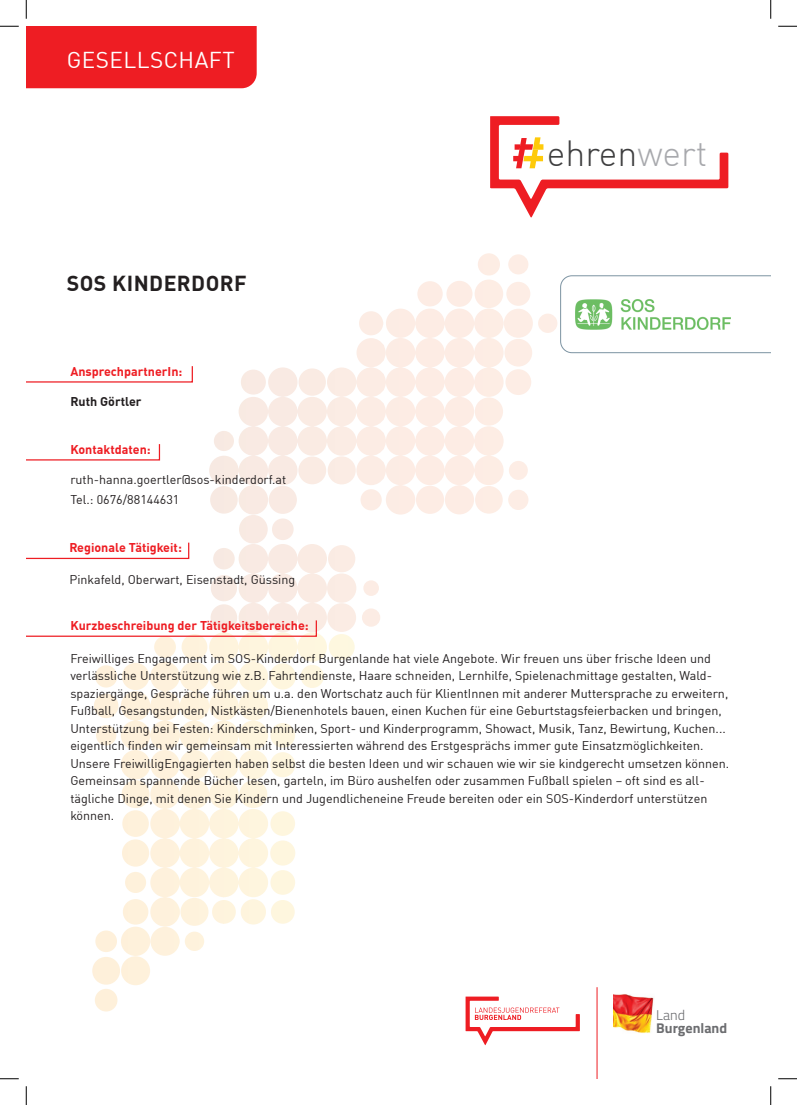
<style>
.page{position:relative;width:797px;height:1105px;background:#fff}
.page>*{position:absolute;margin:0;border:0;box-sizing:border-box;transform-origin:0 0}
.t1{font:300 35.62px "DIN Offc";color:#3e3e3f}
.t2{font:22.5px "DIN Offc";letter-spacing:.02em;color:#fff}
.t3{font:700 21.25px "DIN Offc";letter-spacing:.02em;color:#231f20}
.t4{font:700 14.12px "Titillium";color:#6c6d70}
.t5{font:300 14.12px "Titillium";color:#6c6d70}
.t6{font:12.5px/17.5px "DIN Offc";color:#231f20}
.t7{font:700 12.5px "DIN Offc";color:#ee1d23}
.t8{font:700 12.5px "DIN Offc";color:#231f20}
.s1{color:#a8a9ad}
</style>
<div class="page">
<hr style="left:597px;top:987px;width:1px;height:92px;background:#ee1d23">
<svg style="left:465px;top:996px;width:115px;height:49px"></svg>
<img style="left:613px;top:994px;width:41px;height:39px">
<img style="left:94px;top:637px;width:85px;height:290px">
<img style="left:179px;top:637px;width:45px;height:314px">
<img style="left:223px;top:637px;width:87px;height:260px">
<img style="left:310px;top:633px;width:45px;height:55px">
<img style="left:209px;top:338px;width:174px;height:177px">
<img style="left:383px;top:253px;width:174px;height:232px">
<img style="left:359px;top:311px;width:24px;height:24px;border-radius:12px">
<svg style="left:560px;top:276px;width:210px;height:77px"></svg>
<svg style="left:490px;top:116px;width:238px;height:102px"></svg>
<svg style="left:26px;top:366px;width:167px;height:17px"></svg>
<svg style="left:26px;top:444px;width:135px;height:17px"></svg>
<svg style="left:26px;top:619px;width:291px;height:18px"></svg>
<svg style="left:26px;top:542px;width:164px;height:18px"></svg>
<img style="left:576px;top:300px;width:154px;height:30px">
<div style="left:26px;top:26px;width:231px;height:62px;background:#ee1d23"></div>
<svg style="left:0;top:25px;width:19px;height:2px"></svg>
<svg style="left:778px;top:25px;width:19px;height:2px"></svg>
<svg style="left:0;top:1078px;width:19px;height:1px"></svg>
<svg style="left:778px;top:1078px;width:19px;height:1px"></svg>
<svg style="left:25px;top:0;width:2px;height:19px"></svg>
<svg style="left:25px;top:1086px;width:2px;height:19px"></svg>
<svg style="left:770px;top:0;width:1px;height:19px"></svg>
<svg style="left:770px;top:1086px;width:1px;height:19px"></svg>
<h2 class="t2" style="left:67px;top:46px;width:169px">GESELLSCHAFT</h2>
<h3 class="t3" style="left:67px;top:269px;width:181px">SOS KINDERDORF</h3>
<p class="t7" style="left:70px;top:363px;width:114px">AnsprechpartnerIn:</p>
<p class="t8" style="left:70px;top:393px;width:73px">Ruth Görtler</p>
<p class="t7" style="left:70px;top:442px;width:82px">Kontaktdaten:</p>
<p class="t6" style="left:70px;top:470px;width:217px;line-height:20px">ruth-hanna.goertler@sos-kinderdorf.at<br>Tel.: 0676/88144631</p>
<p class="t7" style="left:69px;top:539px;width:114px">Regionale Tätigkeit:</p>
<p class="t6" style="left:69px;top:570px;width:227px">Pinkafeld, Oberwart, Eisenstadt, Güssing</p>
<h1 class="t1" style="left:547px;top:131px;width:162px">ehren<span class="s1">wert</span></h1>
<p class="t7" style="left:70px;top:618px;width:240px">Kurzbeschreibung der Tätigkeitsbereiche:</p>
<p class="t6" style="left:70px;top:649px;width:660px">Freiwilliges Engagement im SOS-Kinderdorf Burgenlande hat viele Angebote. Wir freuen uns über frische Ideen und verlässliche Unterstützung wie z.B. Fahrtendienste, Haare schneiden, Lernhilfe, Spielenachmittage gestalten, Wald&shy;spaziergänge, Gespräche führen um u.a. den Wortschatz auch für KlientInnen mit anderer Muttersprache zu erweitern, Fußball, Gesangstunden, Nistkästen/Bienenhotels bauen, einen Kuchen für eine Geburtstagsfeierbacken und bringen, Unterstützung bei Festen: Kinderschminken, Sport- und Kinderprogramm, Showact, Musik, Tanz, Bewirtung, Kuchen... eigentlich finden wir gemeinsam mit Interessierten während des Erstgesprächs immer gute Einsatzmöglichkeiten.<br>Unsere FreiwilligEngagierten haben selbst die besten Ideen und wir schauen wie wir sie kindgerecht umsetzen können.<br>Gemeinsam spannende Bücher lesen, garteln, im Büro aushelfen oder zusammen Fußball spielen – oft sind es all&shy;tägliche Dinge, mit denen Sie Kindern und Jugendlicheneine Freude bereiten oder ein SOS-Kinderdorf unterstützen können.</p>
<p class="t5" style="left:656px;top:1005px;width:30px">Land</p>
<p class="t4" style="left:656px;top:1017px;width:72px">Burgenland</p>
</div>
